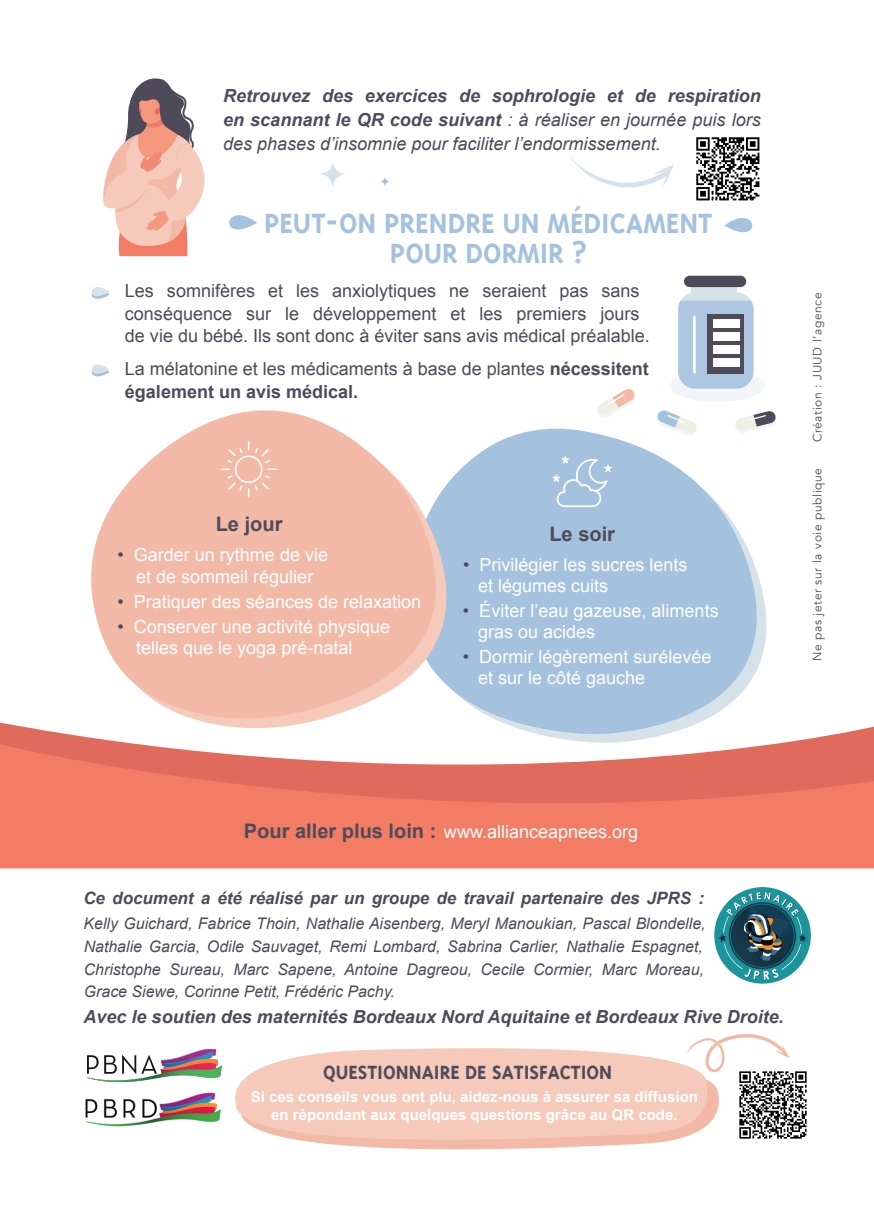
<style>
.page{position:relative;width:874px;height:1225px;background:#fff}
.page>*{position:absolute;margin:0;border:0;box-sizing:border-box;transform-origin:0 0}
.t1{font:700 32px/30px "Triplex";color:#a4c1de;text-align:center}
.t2{font:700 22px "Triplex";color:#4e4a59}
.t3{font:700 20px "Arial";color:#4e4a59}
.t4{font:18px/21.2px "Arial";color:#fff}
.t5{font:18px/22.6px "Arial";color:#4e4a59}
.t6{font:italic 18px/24px "Arial";color:#4e4a59;text-align:justify}
.t7{font:italic 700 18px "Arial";color:#4e4a59}
.t8{font:italic 700 17px "Arial";color:#4e4a59}
.t9{font:italic 16px/22.8px "Arial";color:#4e4a59}
.t10{font:700 15px/18px "Arial";color:#fff;text-align:center}
.t11{font:12px "Avenir";letter-spacing:.05em;color:#4e4a59}
.s1{font-weight:700}
.s2{color:#4e4a59}
.s3{font-weight:700;font-size:20px;color:#4e4a59}
</style>
<div class="page">
<img style="left:696px;top:137px;width:63px;height:64px">
<img style="left:739px;top:1071px;width:68px;height:68px">
<svg style="left:711px;top:1072px;width:8px;height:49px"></svg>
<svg style="left:235px;top:1048px;width:476px;height:102px;background:#f5cec0"></svg>
<div style="left:0;top:846px;width:873px;height:22px;background:#f37c65"></div>
<svg style="left:0;top:722px;width:873px;height:124px;background:#ed8473"></svg>
<img style="left:714px;top:887px;width:96px;height:96px;border-radius:48px">
<svg style="left:91px;top:287px;width:19px;height:12px"></svg>
<svg style="left:724px;top:218px;width:29px;height:15px"></svg>
<div style="left:669px;top:369px;width:95px;height:33px;background:#f2f6f8;border-radius:50%"></div>
<svg style="left:691px;top:287px;width:45px;height:5px"></svg>
<svg style="left:677px;top:292px;width:76px;height:96px;background:#b6cce1"></svg>
<svg style="left:597px;top:389px;width:38px;height:29px"></svg>
<svg style="left:735px;top:411px;width:40px;height:14px"></svg>
<svg style="left:657px;top:410px;width:39px;height:15px"></svg>
<div style="left:707px;top:314px;width:36px;height:60px;background:#4e4a59"></div>
<hr style="left:692px;top:316px;width:3px;height:58px;background:#fff">
<div style="left:712px;top:319px;width:27px;height:9px;background:#fff"></div>
<div style="left:712px;top:333px;width:27px;height:8px;background:#fff"></div>
<div style="left:712px;top:345px;width:27px;height:9px;background:#fff"></div>
<div style="left:712px;top:358px;width:27px;height:9px;background:#fff"></div>
<div style="left:683px;top:276px;width:62px;height:11px;background:#4e4a59;border-radius:6px"></div>
<svg style="left:417px;top:722px;width:384px;height:24px"></svg>
<svg style="left:512px;top:425px;width:280px;height:312px;fill:#a4c1de"></svg>
<svg style="left:552px;top:456px;width:59px;height:51px;background:#b0c9e2"></svg>
<svg style="left:82px;top:436px;width:430px;height:304px"></svg>
<svg style="left:72px;top:364px;width:429px;height:366px;fill:#f2b9a7"></svg>
<svg style="left:219px;top:440px;width:58px;height:58px;background:#f3bfaf"></svg>
<svg style="left:103px;top:78px;width:154px;height:178px"></svg>
<svg style="left:320px;top:163px;width:25px;height:23px"></svg>
<svg style="left:380px;top:177px;width:9px;height:9px"></svg>
<svg style="left:570px;top:157px;width:103px;height:31px"></svg>
<img style="left:87px;top:1049px;width:135px;height:34px">
<img style="left:85px;top:1092px;width:136px;height:35px">
<svg style="left:686px;top:1034px;width:103px;height:38px"></svg>
<p class="t6" style="left:223px;top:84px;width:539px"><span class="s1">Retrouvez des exercices de sophrologie et de respiration en scannant le QR code suivant</span> : à réaliser en journée puis lors des phases d’insomnie pour faciliter l’endormissement.</p>
<h1 class="t1" style="left:264px;top:208px;width:450px">PEUT-ON PRENDRE UN MÉDICAMENT<br>POUR DORMIR ?</h1>
<p class="t5" style="left:125px;top:279px;width:526px">Les somnifères et les anxiolytiques ne seraient pas sans conséquence sur le développement et les premiers jours de vie du bébé. Ils sont donc à éviter sans avis médical préalable.</p>
<p class="t5" style="left:125px;top:358px;width:525px">La mélatonine et les médicaments à base de plantes <span class="s1">nécessitent également un avis médical.</span></p>
<p class="t3" style="left:216px;top:511px;width:68px">Le jour</p>
<p class="t4" style="left:117px;top:544px;width:212px;text-align:center"><span class="s2">•</span> Garder un rythme de vie et de sommeil régulier</p>
<p class="t4" style="left:117px;top:591px;width:305px"><span class="s2">•</span> Pratiquer des séances de relaxation</p>
<p class="t4" style="left:136px;top:616px;width:255px;text-indent:-19px"><span class="s2">•</span> Conserver une activité physique telles que le yoga pré-natal</p>
<p class="t3" style="left:549px;top:520px;width:67px">Le soir</p>
<p class="t4" style="left:478px;top:554px;width:211px;text-indent:-15px"><span class="s2">•</span> Privilégier les sucres lents et légumes cuits</p>
<p class="t4" style="left:478px;top:600px;width:242px;text-indent:-15px"><span class="s2">•</span> Éviter l’eau gazeuse, aliments gras ou acides</p>
<p class="t4" style="left:478px;top:646px;width:235px;text-indent:-15px"><span class="s2">•</span> Dormir légèrement surélevée et sur le côté gauche</p>
<p class="t11" style="left:809px;top:442px;width:151px;rotate:-90deg">Création : JUUD l’agence</p>
<p class="t11" style="left:809px;top:661px;width:195px;rotate:-90deg">Ne pas jeter sur la voie publique</p>
<p class="t4" style="left:244px;top:821px;width:395px"><span class="s3">Pour aller plus loin :</span> www.allianceapnees.org</p>
<p class="t8" style="left:83px;top:887px;width:621px">Ce document a été réalisé par un groupe de travail partenaire des JPRS :</p>
<p class="t9" style="left:83px;top:912px;width:623px">Kelly Guichard, Fabrice Thoin, Nathalie Aisenberg, Meryl Manoukian, Pascal Blondelle, Nathalie Garcia, Odile Sauvaget, Remi Lombard, Sabrina Carlier, Nathalie Espagnet, Christophe Sureau, Marc Sapene, Antoine Dagreou, Cecile Cormier, Marc Moreau, Grace Siewe, Corinne Petit, Frédéric Pachy.</p>
<p class="t7" style="left:83px;top:1005px;width:701px">Avec le soutien des maternités Bordeaux Nord Aquitaine et Bordeaux Rive Droite.</p>
<p class="t2" style="left:323px;top:1060px;width:290px">QUESTIONNAIRE DE SATISFACTION</p>
<p class="t10" style="left:250px;top:1088px;width:448px">Si ces conseils vous ont plu, aidez-nous à assurer sa diffusion en répondant aux quelques questions grâce au QR code.</p>
</div>
